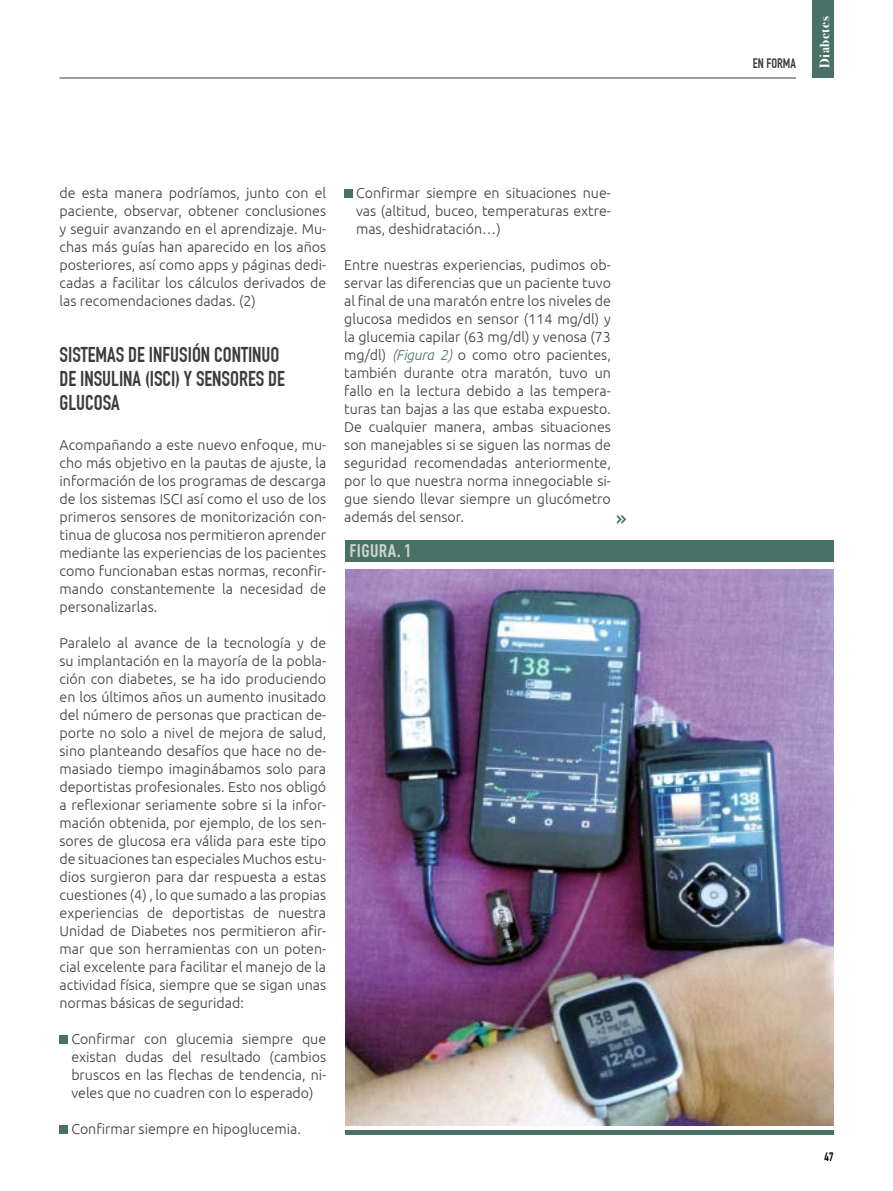
<style>
.page{position:relative;width:893px;height:1191px;background:#fff}
.page>*{position:absolute;margin:0;border:0;box-sizing:border-box;transform-origin:0 0}
.t1{font:23.85px "DIN Engschrift Std";color:#497267}
.t2{font:21px/24px "DIN Engschrift Std";color:#3c3c3b}
.t3{font:700 condensed 18px "DIN Pro";letter-spacing:.02em;color:#d0d5d3}
.t4{font:300 14.25px/18px "Ubuntu";color:#3c3c3b;text-align:justify}
.t5{font:700 13.5px "Bodoni Svty Two ITCTT";letter-spacing:.04em;color:#fff}
.t6{font:13.5px "DIN Engschrift Std";color:#3c3c3b}
.t7{font:12px "DIN Engschrift Std";color:#000}
.s1{font-style:italic;color:#497267}
</style>
<div class="page">
<hr style="left:60px;top:78px;width:736px;height:1px;background:#3c3c3b">
<div style="left:812px;top:0;width:21px;height:78px;background:#497267"></div>
<div style="left:60px;top:1035px;width:8px;height:9px;background:#497267"></div>
<div style="left:60px;top:1125px;width:8px;height:9px;background:#497267"></div>
<div style="left:344px;top:189px;width:9px;height:9px;background:#497267"></div>
<img style="left:345px;top:570px;width:488px;height:555px">
<div style="left:345px;top:540px;width:488px;height:21px;background:#497267"></div>
<div style="left:345px;top:1129px;width:488px;height:5px;background:#497267"></div>
<p class="t4" style="left:60px;top:184px;width:268px">de esta manera podríamos, junto con el paciente, observar, obtener conclusiones y seguir avanzando en el aprendizaje. Mu&shy;chas más guías han aparecido en los años posteriores, así como apps y páginas dedi&shy;cadas a facilitar los cálculos derivados de las recomendaciones dadas. (2)</p>
<h2 class="t2" style="left:60px;top:342px;width:227px">SISTEMAS DE INFUSIÓN CONTINUO<br>DE INSULINA (ISCI) Y SENSORES DE<br>GLUCOSA</h2>
<p class="t4" style="left:60px;top:436px;width:268px">Acompañando a este nuevo enfoque, mu&shy;cho más objetivo en la pautas de ajuste, la información de los programas de descarga de los sistemas ISCI así como el uso de los primeros sensores de monitorización con&shy;tinua de glucosa nos permitieron aprender mediante las experiencias de los pacientes como funcionaban estas normas, reconfir&shy;mando constantemente la necesidad de personalizarlas.</p>
<p class="t4" style="left:60px;top:634px;width:268px">Paralelo al avance de la tecnología y de su implantación en la mayoría de la pobla&shy;ción con diabetes, se ha ido produciendo en los últimos años un aumento inusitado del número de personas que practican de&shy;porte no solo a nivel de mejora de salud, sino planteando desafíos que hace no de&shy;masiado tiempo imaginábamos solo para deportistas profesionales. Esto nos obligó a reflexionar seriamente sobre si la infor&shy;mación obtenida, por ejemplo, de los sen&shy;sores de glucosa era válida para este tipo de situaciones tan especiales Muchos estu&shy;dios surgieron para dar respuesta a estas cuestiones (4) , lo que sumado a las propias experiencias de deportistas de nuestra Unidad de Diabetes nos permitieron afir&shy;mar que son herramientas con un poten&shy;cial excelente para facilitar el manejo de la actividad física, siempre que se sigan unas normas básicas de seguridad:</p>
<p class="t4" style="left:71px;top:1030px;width:256px">Confirmar con glucemia siempre que existan dudas del resultado (cambios bruscos en las flechas de tendencia, ni&shy;veles que no cuadren con lo esperado)</p>
<p class="t4" style="left:71px;top:1120px;width:231px">Confirmar siempre en hipoglucemia.</p>
<p class="t4" style="left:356px;top:184px;width:256px">Confirmar siempre en situaciones nue&shy;vas (altitud, buceo, temperaturas extre&shy;mas, deshidratación…)</p>
<p class="t4" style="left:344px;top:256px;width:268px">Entre nuestras experiencias, pudimos ob&shy;servar las diferencias que un paciente tuvo al final de una maratón entre los niveles de glucosa medidos en sensor (114 mg/dl) y la glucemia capilar (63 mg/dl) y venosa (73 mg/dl) <span class="s1">(Figura 2)</span> o como otro pacientes, también durante otra maratón, tuvo un fallo en la lectura debido a las tempera&shy;turas tan bajas a las que estaba expuesto.<br>De cualquier manera, ambas situaciones son manejables si se siguen las normas de seguridad recomendadas anteriormente, por lo que nuestra norma innegociable si&shy;gue siendo llevar siempre un glucómetro además del sensor.</p>
<h1 class="t1" style="left:616px;top:504px;width:12px">»</h1>
<p class="t3" style="left:350px;top:537px;width:63px">FIGURA. 1</p>
<p class="t6" style="left:753px;top:55px;width:44px">EN FORMA</p>
<p class="t5" style="left:813px;top:68px;width:53px;rotate:-90deg">Diabetes</p>
<p class="t7" style="left:824px;top:1149px;width:10px">47</p>
</div>
